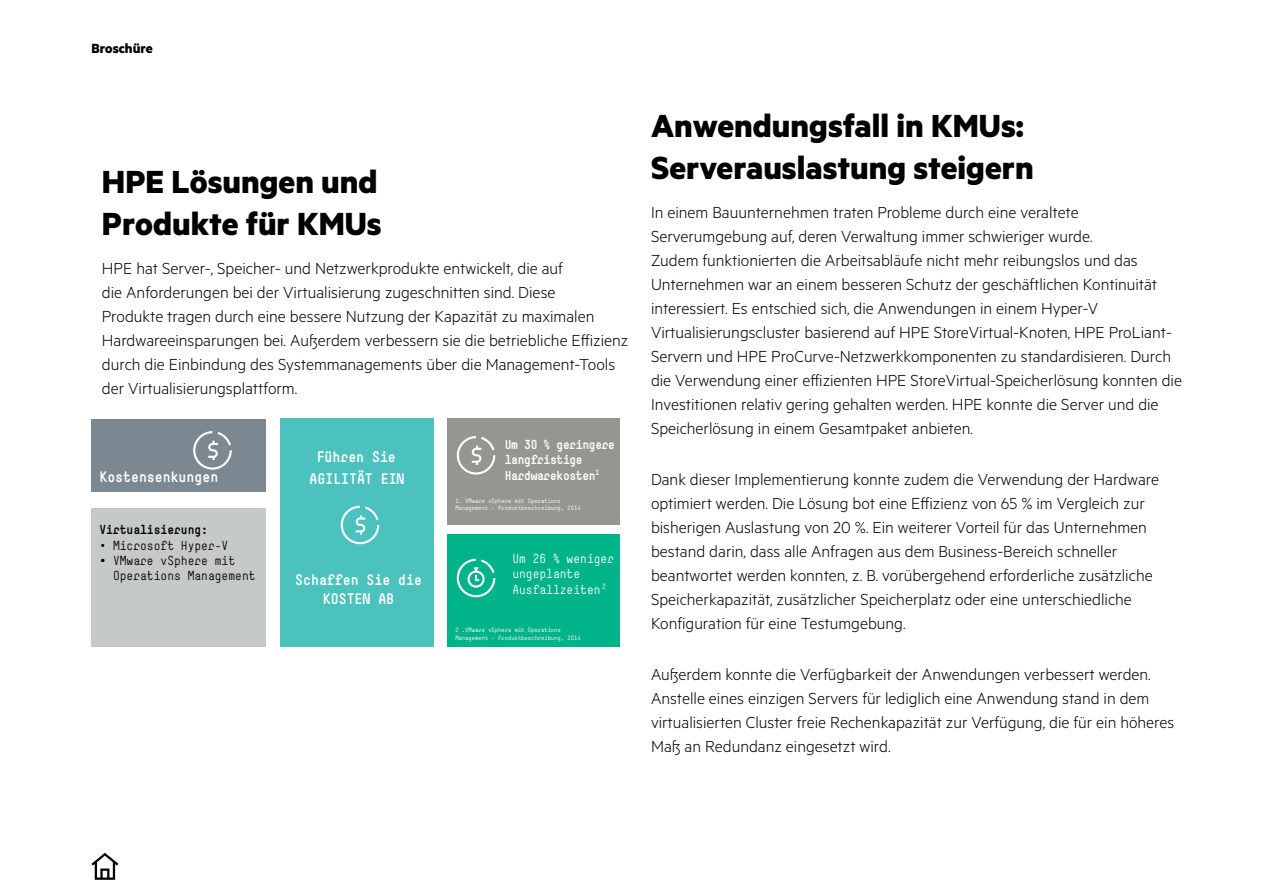
<style>
.page{position:relative;width:1263px;height:893px;background:#fff}
.page>*{position:absolute;margin:0;border:0;box-sizing:border-box;transform-origin:0 0}
.t1{font:700 36px/42px "Metric";color:#000}
.t2{font:300 18px/24px "Metric";color:#000}
.t3{font:700 15px/21.9px "HPE Simple";color:#fff;text-align:center}
.t4{font:700 15px "Metric";color:#000}
.t5{font:12.9px/15.5px "HPE Simple";color:#000}
.t6{font:700 12.9px/15.5px "HPE Simple";letter-spacing:-.025em;color:#fff}
.t7{font:12.9px/15.5px "HPE Simple";color:#fff}
.t8{font:700 12.9px "HPE Simple";color:#000}
.t9{font:6.3px/7.5px "HPE Simple";color:#fff}
</style>
<div class="page">
<div style="left:91px;top:419px;width:175px;height:73px;background:#7b8892"></div>
<div style="left:91px;top:509px;width:175px;height:138px;background:#c6c9c9"></div>
<div style="left:280px;top:419px;width:154px;height:228px;background:#4cc2bf"></div>
<div style="left:447px;top:419px;width:173px;height:106px;background:#979590"></div>
<div style="left:447px;top:535px;width:173px;height:112px;background:#00b388"></div>
<svg style="left:193px;top:431px;width:39px;height:39px"></svg>
<svg style="left:457px;top:436px;width:38px;height:39px"></svg>
<svg style="left:457px;top:559px;width:38px;height:38px"></svg>
<svg style="left:341px;top:506px;width:38px;height:38px"></svg>
<svg style="left:91px;top:853px;width:27px;height:27px"></svg>
<p class="t4" style="left:91px;top:39px;width:63px">Broschüre</p>
<h1 class="t1" style="left:102px;top:159px;width:281px">HPE Lösungen und<br>Produkte für KMUs</h1>
<p class="t2" style="left:102px;top:255px;width:528px">HPE hat Server-, Speicher- und Netzwerkprodukte entwickelt, die auf<br>die Anforderungen bei der Virtualisierung zugeschnitten sind. Diese<br>Produkte tragen durch eine bessere Nutzung der Kapazität zu maximalen Hardwareeinsparungen bei. Außerdem verbessern sie die betriebliche Effizienz durch die Einbindung des Systemmanagements über die Management-Tools der Virtualisierungsplattform.</p>
<p class="t3" style="left:99px;top:465px;width:120px">Kostensenkungen</p>
<p class="t8" style="left:99px;top:522px;width:110px">Virtualisierung:</p>
<p class="t5" style="left:113px;top:537px;width:144px;text-indent:-14px">• Microsoft Hyper-V<br>VMware vSphere mit<br>Operations Management</p>
<p class="t5" style="left:99px;top:553px;width:8px">•</p>
<p class="t3" style="left:309px;top:446px;width:97px">Führen Sie<br>AGILITÄT EIN</p>
<p class="t3" style="left:295px;top:570px;width:128px;line-height:19.4px">Schaffen Sie die<br>KOSTEN AB</p>
<p class="t6" style="left:505px;top:437px;width:112px">Um 30 % geringere langfristige<br>Hardwarekosten<sup>1</sup></p>
<p class="t9" style="left:455px;top:497px;width:127px">1. VMware vSphere mit Operations<br>Management – Produktbeschreibung, 2014</p>
<p class="t7" style="left:512px;top:551px;width:103px">Um 26 % weniger ungeplante<br>Ausfallzeiten <sup>2</sup></p>
<p class="t9" style="left:455px;top:626px;width:127px">2 .VMware vSphere mit Operations<br>Management – Produktbeschreibung, 2014</p>
<h1 class="t1" style="left:651px;top:104px;width:384px">Anwendungsfall in KMUs:<br>Serverauslastung steigern</h1>
<p class="t2" style="left:651px;top:200px;width:532px">In einem Bauunternehmen traten Probleme durch eine veraltete Serverumgebung auf, deren Verwaltung immer schwieriger wurde.<br>Zudem funktionierten die Arbeitsabläufe nicht mehr reibungslos und das Unternehmen war an einem besseren Schutz der geschäftlichen Kontinuität interessiert. Es entschied sich, die Anwendungen in einem Hyper-V Virtualisierungscluster basierend auf HPE StoreVirtual-Knoten, HPE ProLiant-Servern und HPE ProCurve-Netzwerkkomponenten zu standardisieren. Durch die Verwendung einer effizienten HPE StoreVirtual-Speicherlösung konnten die Investitionen relativ gering gehalten werden. HPE konnte die Server und die Speicherlösung in einem Gesamtpaket anbieten.</p>
<p class="t2" style="left:651px;top:467px;width:510px">Dank dieser Implementierung konnte zudem die Verwendung der Hardware optimiert werden. Die Lösung bot eine Effizienz von 65 % im Vergleich zur bisherigen Auslastung von 20 %. Ein weiterer Vorteil für das Unternehmen bestand darin, dass alle Anfragen aus dem Business-Bereich schneller beantwortet werden konnten, z. B. vorübergehend erforderliche zusätzliche Speicherkapazität, zusätzlicher Speicherplatz oder eine unterschiedliche Konfiguration für eine Testumgebung.</p>
<p class="t2" style="left:651px;top:662px;width:525px">Außerdem konnte die Verfügbarkeit der Anwendungen verbessert werden.<br>Anstelle eines einzigen Servers für lediglich eine Anwendung stand in dem virtualisierten Cluster freie Rechenkapazität zur Verfügung, die für ein höheres Maß an Redundanz eingesetzt wird.</p>
</div>
